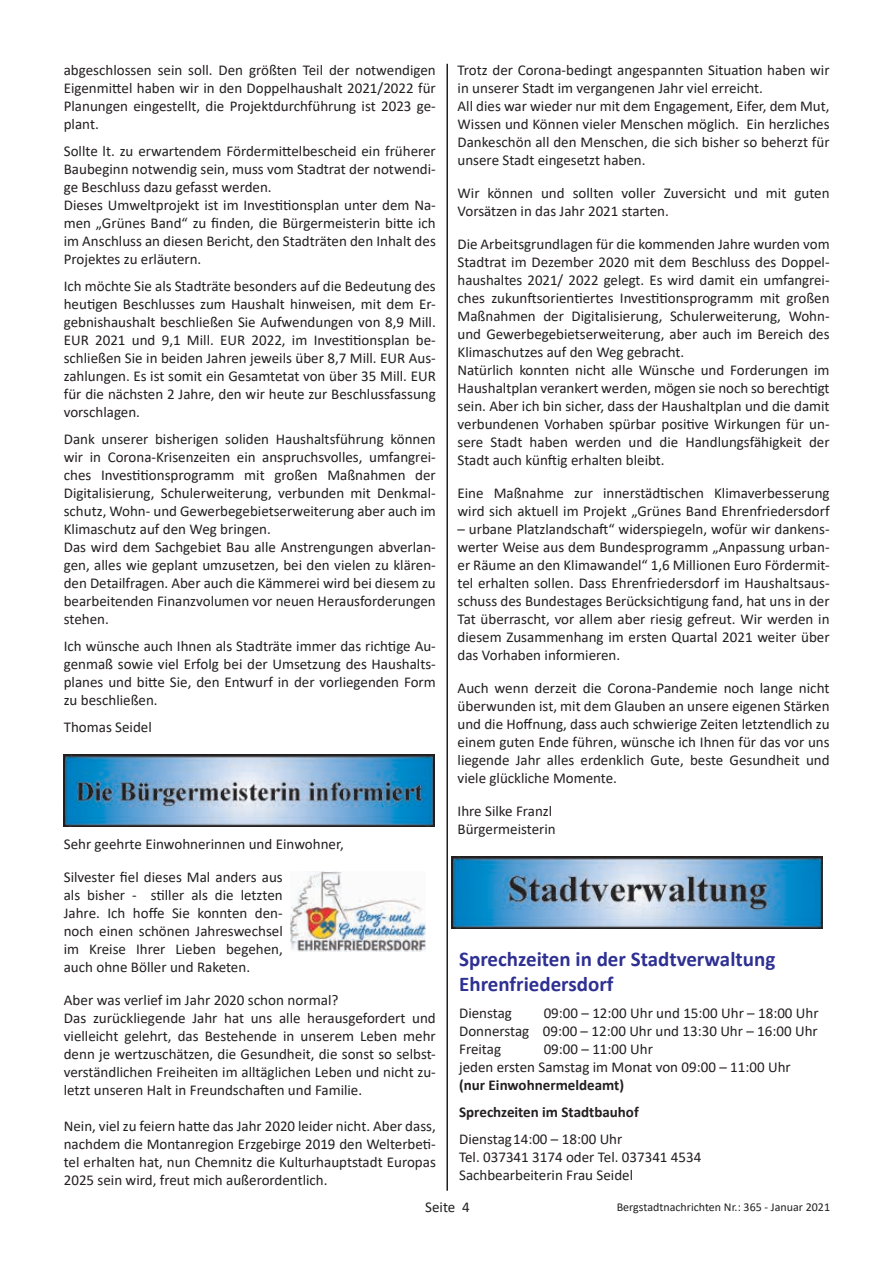
<style>
.page{position:relative;width:893px;height:1263px;background:#fff}
.page>*{position:absolute;margin:0;border:0;box-sizing:border-box;transform-origin:0 0}
.t1{font:700 21px/25.2px "Calibri";color:#2e3092}
.t2{font:15px/18px "Calibri";color:#231f20}
.t3{font:700 15px/27px "Calibri";color:#231f20}
.t4{font:12px "Calibri";color:#231f20}
</style>
<div class="page">
<hr style="left:446px;top:64px;width:2px;height:1127px;background:#231f20">
<img style="left:64px;top:755px;width:371px;height:71px">
<img style="left:291px;top:871px;width:134px;height:80px">
<img style="left:452px;top:857px;width:370px;height:71px">
<p class="t2" style="left:64px;top:61px;width:374px;text-align:justify">abgeschlossen sein soll. Den größten Teil der notwendigen Eigenmittel haben wir in den Doppelhaushalt 2021/2022 für Planungen eingestellt, die Projektdurchführung ist 2023 ge&shy;plant.</p>
<p class="t2" style="left:64px;top:142px;width:374px">Sollte lt. zu erwartendem Fördermittelbescheid ein früherer Baubeginn notwendig sein, muss vom Stadtrat der notwendi&shy;ge Beschluss dazu gefasst werden.<br>Dieses Umweltprojekt ist im Investitionsplan unter dem Na&shy;men „Grünes Band“ zu finden, die Bürgermeisterin bitte ich im Anschluss an diesen Bericht, den Stadträten den Inhalt des Projektes zu erläutern.</p>
<p class="t2" style="left:64px;top:277px;width:374px;text-align:justify">Ich möchte Sie als Stadträte besonders auf die Bedeutung des heutigen Beschlusses zum Haushalt hinweisen, mit dem Er&shy;gebnishaushalt beschließen Sie Aufwendungen von 8,9 Mill.<br>EUR 2021 und 9,1 Mill. EUR 2022, im Investitionsplan be&shy;schließen Sie in beiden Jahren jeweils über 8,7 Mill. EUR Aus&shy;zahlungen. Es ist somit ein Gesamtetat von über 35 Mill. EUR für die nächsten 2 Jahre, den wir heute zur Beschlussfassung vorschlagen.</p>
<p class="t2" style="left:64px;top:430px;width:374px">Dank unserer bisherigen soliden Haushaltsführung können wir in Corona-Krisenzeiten ein anspruchsvolles, umfangrei&shy;ches Investitionsprogramm mit großen Maßnahmen der Digitalisierung, Schulerweiterung, verbunden mit Denkmal&shy;schutz, Wohn- und Gewerbegebietserweiterung aber auch im Klimaschutz auf den Weg bringen.<br>Das wird dem Sachgebiet Bau alle Anstrengungen abverlan&shy;gen, alles wie geplant umzusetzen, bei den vielen zu klären&shy;den Detailfragen. Aber auch die Kämmerei wird bei diesem zu bearbeitenden Finanzvolumen vor neuen Herausforderungen stehen.</p>
<p class="t2" style="left:64px;top:637px;width:374px;text-align:justify">Ich wünsche auch Ihnen als Stadträte immer das richtige Au&shy;genmaß sowie viel Erfolg bei der Umsetzung des Haushalts&shy;planes und bitte Sie, den Entwurf in der vorliegenden Form zu beschließen.</p>
<p class="t2" style="left:64px;top:718px;width:90px">Thomas Seidel</p>
<p class="t2" style="left:64px;top:835px;width:281px">Sehr geehrte Einwohnerinnen und Einwohner,</p>
<p class="t2" style="left:64px;top:868px;width:220px;text-align:justify">Silvester fiel dieses Mal anders aus als bisher - stiller als die letzten Jahre. Ich hoffe Sie konnten den&shy;noch einen schönen Jahreswechsel im Kreise Ihrer Lieben begehen, auch ohne Böller und Raketen.</p>
<p class="t2" style="left:64px;top:991px;width:374px">Aber was verlief im Jahr 2020 schon normal?<br>Das zurückliegende Jahr hat uns alle herausgefordert und vielleicht gelehrt, das Bestehende in unserem Leben mehr denn je wertzuschätzen, die Gesundheit, die sonst so selbst&shy;verständlichen Freiheiten im alltäglichen Leben und nicht zu&shy;letzt unseren Halt in Freundschaften und Familie.</p>
<p class="t2" style="left:64px;top:1117px;width:374px;text-align:justify">Nein, viel zu feiern hatte das Jahr 2020 leider nicht. Aber dass, nachdem die Montanregion Erzgebirge 2019 den Welterbeti&shy;tel erhalten hat, nun Chemnitz die Kulturhauptstadt Europas 2025 sein wird, freut mich außerordentlich.</p>
<p class="t2" style="left:458px;top:61px;width:374px">Trotz der Corona-bedingt angespannten Situation haben wir in unserer Stadt im vergangenen Jahr viel erreicht.<br>All dies war wieder nur mit dem Engagement, Eifer, dem Mut, Wissen und Können vieler Menschen möglich. Ein herzliches Dankeschön all den Menschen, die sich bisher so beherzt für unsere Stadt eingesetzt haben.</p>
<p class="t2" style="left:458px;top:184px;width:374px">Wir können und sollten voller Zuversicht und mit guten<br>Vorsätzen in das Jahr 2021 starten.</p>
<p class="t2" style="left:458px;top:235px;width:374px">Die Arbeitsgrundlagen für die kommenden Jahre wurden vom Stadtrat im Dezember 2020 mit dem Beschluss des Doppel&shy;haushaltes 2021/ 2022 gelegt. Es wird damit ein umfangrei&shy;ches zukunftsorientiertes Investitionsprogramm mit großen Maßnahmen der Digitalisierung, Schulerweiterung, Wohn&shy;und Gewerbegebietserweiterung, aber auch im Bereich des Klimaschutzes auf den Weg gebracht.<br>Natürlich konnten nicht alle Wünsche und Forderungen im Haushaltplan verankert werden, mögen sie noch so berechtigt sein. Aber ich bin sicher, dass der Haushaltplan und die damit verbundenen Vorhaben spürbar positive Wirkungen für un&shy;sere Stadt haben werden und die Handlungsfähigkeit der Stadt auch künftig erhalten bleibt.</p>
<p class="t2" style="left:458px;top:484px;width:374px">Eine Maßnahme zur innerstädtischen Klimaverbesserung wird sich aktuell im Projekt „Grünes Band Ehrenfriedersdorf</p>
<p class="t2" style="left:458px;top:520px;width:374px;text-align:justify">– urbane Platzlandschaft“ widerspiegeln, wofür wir dankens&shy;werter Weise aus dem Bundesprogramm „Anpassung urban&shy;er Räume an den Klimawandel“ 1,6 Millionen Euro Fördermit&shy;tel erhalten sollen. Dass Ehrenfriedersdorf im Haushaltsaus&shy;schuss des Bundestages Berücksichtigung fand, hat uns in der Tat überrascht, vor allem aber riesig gefreut. Wir werden in diesem Zusammenhang im ersten Quartal 2021 weiter über das Vorhaben informieren.</p>
<p class="t2" style="left:458px;top:679px;width:374px;text-align:justify">Auch wenn derzeit die Corona-Pandemie noch lange nicht überwunden ist, mit dem Glauben an unsere eigenen Stärken und die Hoffnung, dass auch schwierige Zeiten letztendlich zu einem guten Ende führen, wünsche ich Ihnen für das vor uns liegende Jahr alles erdenklich Gute, beste Gesundheit und viele glückliche Momente.</p>
<p class="t2" style="left:458px;top:802px;width:100px">Ihre Silke Franzl<br>Bürgermeisterin</p>
<h1 class="t1" style="left:459px;top:946px;width:318px">Sprechzeiten in der Stadtverwaltung<br>Ehrenfriedersdorf</h1>
<p class="t2" style="left:459px;top:1003px;width:54px">Dienstag</p>
<p class="t2" style="left:459px;top:1003px;width:361px;text-align:justify;text-indent:85px">09:00 – 12:00 Uhr und 15:00 Uhr – 18:00 Uhr Donnerstag 09:00 – 12:00 Uhr und 13:30 Uhr – 16:00 Uhr Freitag</p>
<p class="t2" style="left:459px;top:1039px;width:333px;text-indent:85px">09:00 – 11:00 Uhr<br>jeden ersten Samstag im Monat von 09:00 – 11:00 Uhr</p>
<p class="t3" style="left:459px;top:1071px;width:181px">(nur Einwohnermeldeamt)<br>Sprechzeiten im Stadtbauhof</p>
<p class="t2" style="left:459px;top:1129px;width:244px">Dienstag14:00 – 18:00 Uhr<br>Tel. 037341 3174 oder Tel. 037341 4534<br>Sachbearbeiterin Frau Seidel</p>
<p class="t2" style="left:425px;top:1197px;width:46px">Seite 4</p>
<p class="t4" style="left:617px;top:1199px;width:215px">Bergstadtnachrichten Nr.: 365 - Januar 2021</p>
</div>
